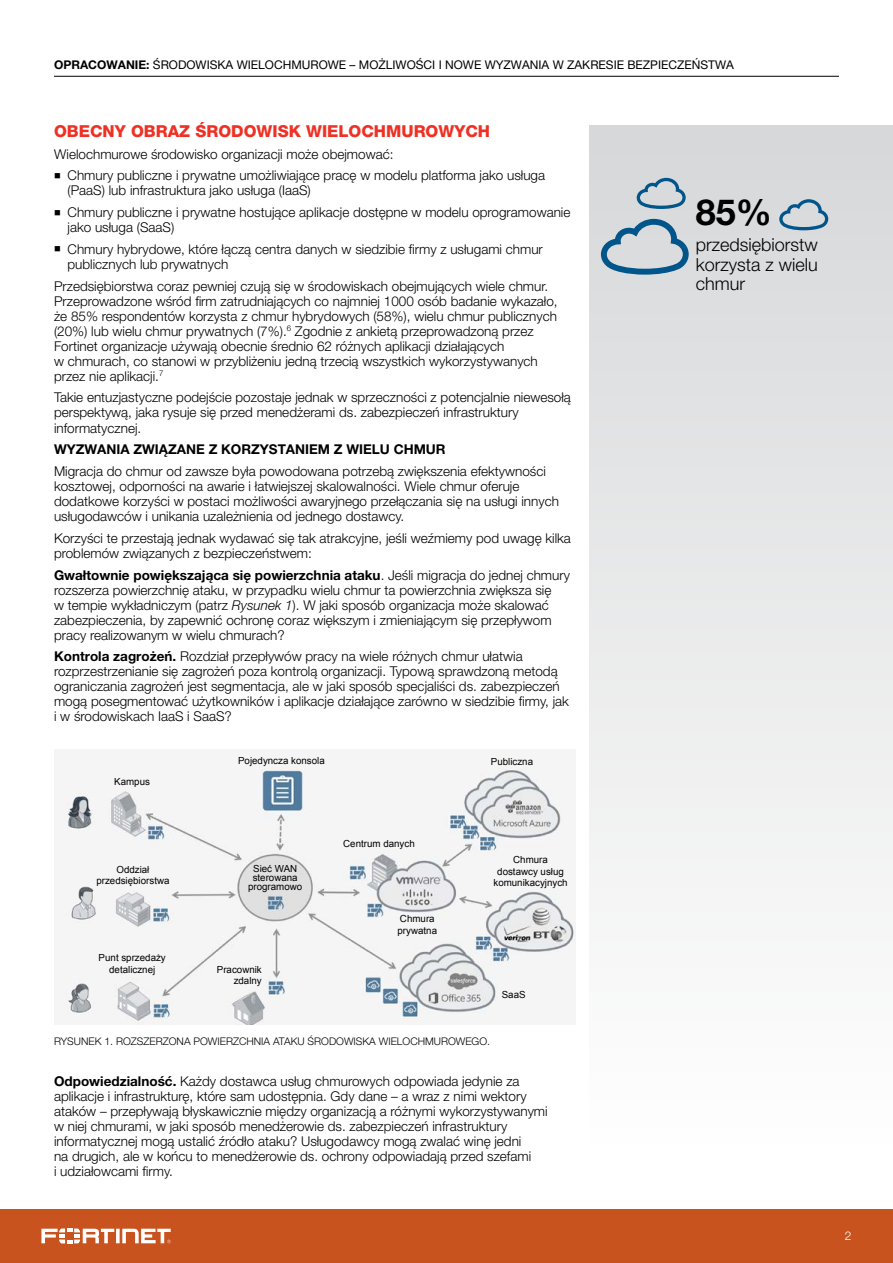
<style>
.page{position:relative;width:893px;height:1263px;background:#fff}
.page>*{position:absolute;margin:0;border:0;box-sizing:border-box;transform-origin:0 0}
.t1{font:700 36px "Helvetica Neue LT Pro";color:#000}
.t2{font:300 18px/19.5px "Helvetica Neue LT Pro";color:#000;text-align:justify}
.t3{font:800 16.5px "Helvetica Neue LT Pro";color:#ee3124}
.t4{font:300 13.5px/15px "Helvetica Neue LT Pro";color:#000}
.t5{font:700 13.5px "Helvetica Neue LT Pro";color:#000}
.t6{font:12px "Helvetica Neue LT Pro";color:#000}
.t7{font:300 12px "Helvetica Neue LT Pro";color:#fff}
.t8{font:300 10.5px "Helvetica Neue LT Pro";color:#000}
.t9{font:9.75px/11.7px "Arial";color:#000;text-align:center}
.s1{font-weight:700}
.s2{font-style:italic}
</style>
<div class="page">
<div style="left:0;top:1209px;width:893px;height:54px;background:#c8531f"></div>
<svg style="left:41px;top:1228px;width:130px;height:15px"></svg>
<hr style="left:54px;top:76px;width:785px;height:1px;background:#000">
<div style="left:589px;top:125px;width:304px;height:1019px;background:linear-gradient(to bottom,#d6d7d8,#fefefe)"></div>
<svg style="left:601px;top:219px;width:88px;height:56px;background:#a2b9c7"></svg>
<svg style="left:637px;top:178px;width:49px;height:31px;background:#a0b7c6"></svg>
<svg style="left:779px;top:199px;width:49px;height:31px;background:#a1b8c6"></svg>
<img style="left:65px;top:760px;width:510px;height:264px">
<p class="t6" style="left:54px;top:58px;width:682px"><span class="s1">OPRACOWANIE:</span> ŚRODOWISKA WIELOCHMUROWE – MOŻLIWOŚCI I NOWE WYZWANIA W ZAKRESIE BEZPIECZEŃSTWA</p>
<p class="t3" style="left:54px;top:121px;width:438px">OBECNY OBRAZ ŚRODOWISK WIELOCHMUROWYCH</p>
<p class="t4" style="left:54px;top:146px;width:341px">Wielochmurowe środowisko organizacji może obejmować:</p>
<p class="t4" style="left:68px;top:168px;width:479px;text-indent:-14px">■ Chmury publiczne i prywatne umożliwiające pracę w modelu platforma jako usługa (PaaS) lub infrastruktura jako usługa (IaaS)</p>
<p class="t4" style="left:68px;top:205px;width:504px;text-indent:-14px">■ Chmury publiczne i prywatne hostujące aplikacje dostępne w modelu oprogramowanie jako usługa (SaaS)</p>
<p class="t4" style="left:68px;top:241px;width:477px;text-indent:-14px">■ Chmury hybrydowe, które łączą centra danych w siedzibie firmy z usługami chmur publicznych lub prywatnych</p>
<p class="t4" style="left:54px;top:278px;width:505px">Przedsiębiorstwa coraz pewniej czują się w środowiskach obejmujących wiele chmur.<br>Przeprowadzone wśród firm zatrudniających co najmniej 1000 osób badanie wykazało, że 85% respondentów korzysta z chmur hybrydowych (58%), wielu chmur publicznych (20%) lub wielu chmur prywatnych (7%).<sup>6</sup> Zgodnie z ankietą przeprowadzoną przez Fortinet organizacje używają obecnie średnio 62 różnych aplikacji działających<br>w chmurach, co stanowi w przybliżeniu jedną trzecią wszystkich wykorzystywanych przez nie aplikacji.<sup>7</sup></p>
<p class="t4" style="left:54px;top:390px;width:518px">Takie entuzjastyczne podejście pozostaje jednak w sprzeczności z potencjalnie niewesołą perspektywą, jaka rysuje się przed menedżerami ds. zabezpieczeń infrastruktury informatycznej.</p>
<p class="t5" style="left:54px;top:441px;width:393px">WYZWANIA ZWIĄZANE Z KORZYSTANIEM Z WIELU CHMUR</p>
<p class="t4" style="left:54px;top:463px;width:506px">Migracja do chmur od zawsze była powodowana potrzebą zwiększenia efektywności kosztowej, odporności na awarie i łatwiejszej skalowalności. Wiele chmur oferuje dodatkowe korzyści w postaci możliwości awaryjnego przełączania się na usługi innych usługodawców i unikania uzależnienia od jednego dostawcy.</p>
<p class="t4" style="left:54px;top:530px;width:518px">Korzyści te przestają jednak wydawać się tak atrakcyjne, jeśli weźmiemy pod uwagę kilka problemów związanych z bezpieczeństwem:</p>
<p class="t4" style="left:54px;top:567px;width:517px"><span class="s1">Gwałtownie powiększająca się powierzchnia ataku</span>. Jeśli migracja do jednej chmury rozszerza powierzchnię ataku, w przypadku wielu chmur ta powierzchnia zwiększa się<br>w tempie wykładniczym (patrz <span class="s2">Rysunek 1</span>). W jaki sposób organizacja może skalować zabezpieczenia, by zapewnić ochronę coraz większym i zmieniającym się przepływom pracy realizowanym w wielu chmurach?</p>
<p class="t4" style="left:54px;top:649px;width:516px"><span class="s1">Kontrola zagrożeń.</span> Rozdział przepływów pracy na wiele różnych chmur ułatwia rozprzestrzenianie się zagrożeń poza kontrolą organizacji. Typową sprawdzoną metodą ograniczania zagrożeń jest segmentacja, ale w jaki sposób specjaliści ds. zabezpieczeń mogą posegmentować użytkowników i aplikacje działające zarówno w siedzibie firmy, jak i w środowiskach IaaS i SaaS?</p>
<p class="t9" style="left:114px;top:775px;width:37px">Kampus</p>
<p class="t9" style="left:238px;top:755px;width:88px">Pojedyncza konsola</p>
<p class="t9" style="left:96px;top:864px;width:75px">Oddział przedsiębiorstwa</p>
<p class="t9" style="left:248px;top:864px;width:56px;line-height:9px">Sieć WAN sterowana programowo</p>
<p class="t9" style="left:99px;top:952px;width:69px">Punt sprzedaży detalicznej</p>
<p class="t9" style="left:217px;top:963px;width:46px;text-align:right">Pracownik zdalny</p>
<p class="t9" style="left:343px;top:837px;width:73px">Centrum danych</p>
<p class="t9" style="left:398px;top:913px;width:41px;text-align:left">Chmura prywatna</p>
<p class="t9" style="left:491px;top:755px;width:44px">Publiczna</p>
<p class="t9" style="left:493px;top:854px;width:76px">Chmura dostawcy usług komunikacyjnych</p>
<p class="t9" style="left:502px;top:988px;width:25px">SaaS</p>
<p class="t8" style="left:54px;top:1034px;width:438px">RYSUNEK 1. ROZSZERZONA POWIERZCHNIA ATAKU ŚRODOWISKA WIELOCHMUROWEGO.</p>
<p class="t4" style="left:54px;top:1073px;width:495px"><span class="s1">Odpowiedzialność.</span> Każdy dostawca usług chmurowych odpowiada jedynie za aplikacje i infrastrukturę, które sam udostępnia. Gdy dane – a wraz z nimi wektory ataków – przepływają błyskawicznie między organizacją a różnymi wykorzystywanymi w niej chmurami, w jaki sposób menedżerowie ds. zabezpieczeń infrastruktury informatycznej mogą ustalić źródło ataku? Usługodawcy mogą zwalać winę jedni<br>na drugich, ale w końcu to menedżerowie ds. ochrony odpowiadają przed szefami<br>i udziałowcami firmy.</p>
<h1 class="t1" style="left:696px;top:190px;width:78px">85%</h1>
<h2 class="t2" style="left:696px;top:235px;width:124px">przedsiębiorstw korzysta z wielu chmur</h2>
<p class="t7" style="left:845px;top:1229px;width:8px">2</p>
</div>
